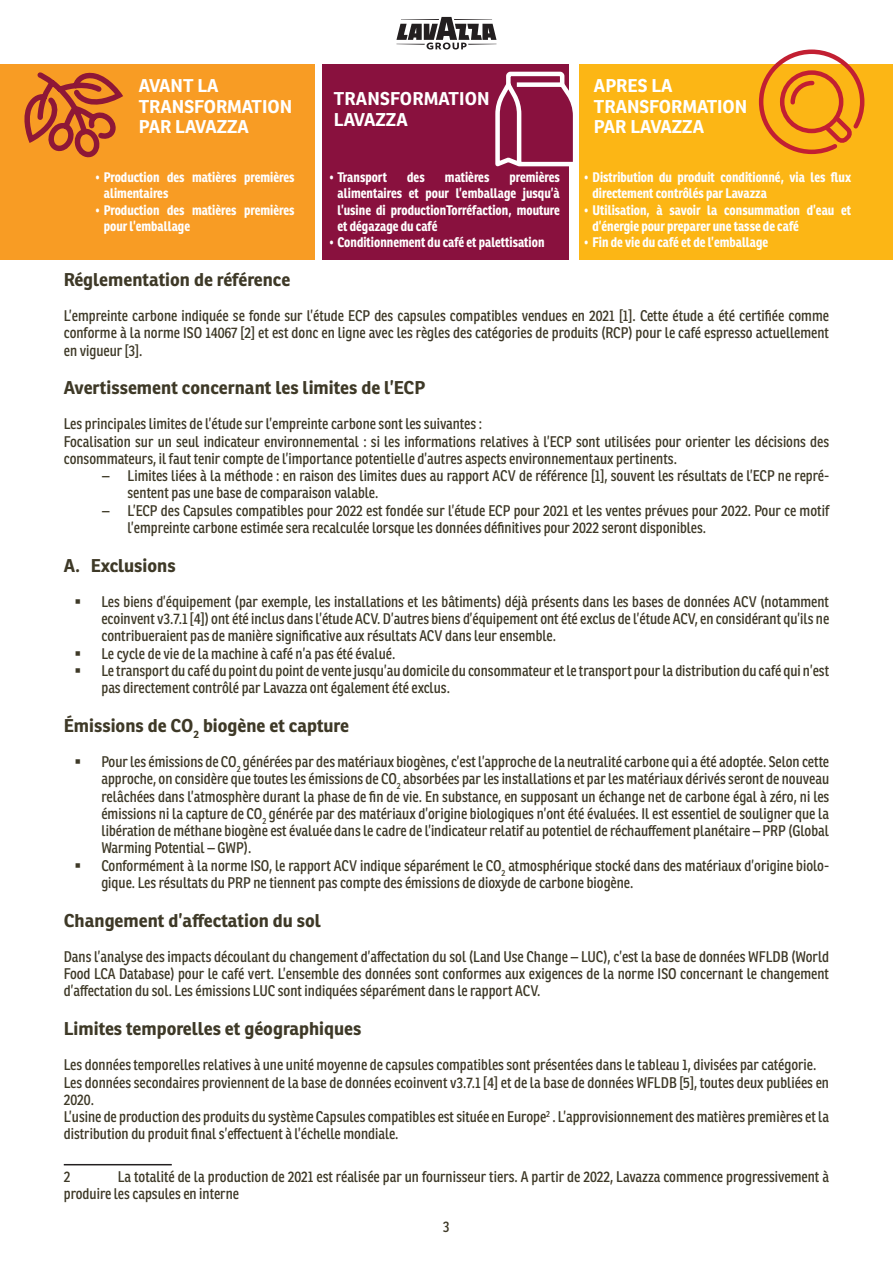
<style>
.page{position:relative;width:893px;height:1263px;background:#fff}
.page>*{position:absolute;margin:0;border:0;box-sizing:border-box;transform-origin:0 0}
.t1{font:700 18px "Ronnia";color:#3e3927}
.t2{font:700 18px/20.7px "Ronnia";color:#fff}
.t3{font:15px/17.2px "Ronnia Cond";color:#3e3927}
.t4{font:700 13.5px/16.2px "Ronnia Cond";color:#fff}
</style>
<div class="page">
<svg style="left:396px;top:17px;width:100px;height:33px"></svg>
<hr style="left:64px;top:1164px;width:108px;height:1px;background:#231f20">
<div style="left:1px;top:65px;width:314px;height:195px;background:#f89c24"></div>
<div style="left:579px;top:65px;width:313px;height:195px;background:#fcb615"></div>
<div style="left:323px;top:65px;width:246px;height:195px;background:#89113e"></div>
<svg style="left:24px;top:72px;width:99px;height:86px"></svg>
<svg style="left:495px;top:71px;width:78px;height:96px"></svg>
<svg style="left:757px;top:49px;width:110px;height:106px"></svg>
<p class="t2" style="left:139px;top:75px;width:155px">AVANT LA<br>TRANSFORMATION<br>PAR LAVAZZA</p>
<p class="t2" style="left:594px;top:75px;width:155px">APRES LA<br>TRANSFORMATION<br>PAR LAVAZZA</p>
<p class="t2" style="left:334px;top:89px;width:157px">TRANSFORMATION<br>LAVAZZA</p>
<p class="t4" style="left:104px;top:169px;width:192px;text-indent:-9px">• Production des matières premières alimentaires</p>
<p class="t4" style="left:104px;top:201px;width:192px;text-indent:-9px">• Production des matières premières pour l’emballage</p>
<p class="t4" style="left:329px;top:169px;width:59px">• Transport</p>
<p class="t4" style="left:407px;top:169px;width:19px">des</p>
<p class="t4" style="left:445px;top:169px;width:46px">matières</p>
<p class="t4" style="left:338px;top:169px;width:224px;text-align:justify;text-indent:172px">premières alimentaires et pour l’emballage jusqu’à l’usine di productionTorréfaction, mouture et dégazage du café</p>
<p class="t4" style="left:329px;top:234px;width:217px">• Conditionnement du café et palettisation</p>
<p class="t4" style="left:592px;top:169px;width:260px;text-indent:-9px">• Distribution du produit conditionné, via les flux directement contrôlés par Lavazza</p>
<p class="t4" style="left:592px;top:201px;width:260px;text-indent:-9px">• Utilisation, à savoir la consummation d’eau et d’énergie pour preparer une tasse de café</p>
<p class="t4" style="left:584px;top:234px;width:186px">• Fin de vie du café et de l’emballage</p>
<p class="t1" style="left:64px;top:268px;width:228px">Réglementation de référence</p>
<p class="t3" style="left:64px;top:307px;width:767px;text-align:justify">L’empreinte carbone indiquée se fonde sur l’étude ECP des capsules compatibles vendues en 2021 [1]. Cette étude a été certifiée comme conforme à la norme ISO 14067 [2] et est donc en ligne avec les règles des catégories de produits (RCP) pour le café espresso actuellement en vigueur [3].</p>
<p class="t1" style="left:64px;top:376px;width:363px">Avertissement concernant les limites de l’ECP</p>
<p class="t3" style="left:64px;top:415px;width:767px">Les principales limites de l’étude sur l’empreinte carbone sont les suivantes :<br>Focalisation sur un seul indicateur environnemental : si les informations relatives à l’ECP sont utilisées pour orienter les décisions des consommateurs, il faut tenir compte de l’importance potentielle d’autres aspects environnementaux pertinents.</p>
<p class="t3" style="left:128px;top:467px;width:703px;text-indent:-26px">– Limites liées à la méthode : en raison des limites dues au rapport ACV de référence [1], souvent les résultats de l’ECP ne repré&shy;sentent pas une base de comparaison valable.</p>
<p class="t3" style="left:128px;top:502px;width:703px;text-indent:-26px">– L’ECP des Capsules compatibles pour 2022 est fondée sur l’étude ECP pour 2021 et les ventes prévues pour 2022. Pour ce motif l’empreinte carbone estimée sera recalculée lorsque les données définitives pour 2022 seront disponibles.</p>
<p class="t1" style="left:64px;top:554px;width:113px">A. Exclusions</p>
<p class="t3" style="left:101px;top:593px;width:729px;text-align:justify;text-indent:-27px">▪ Les biens d’équipement (par exemple, les installations et les bâtiments) déjà présents dans les bases de données ACV (notamment ecoinvent v3.7.1 [4]) ont été inclus dans l’étude ACV. D’autres biens d’équipement ont été exclus de l’étude ACV, en considérant qu’ils ne contribueraient pas de manière significative aux résultats ACV dans leur ensemble.</p>
<p class="t3" style="left:74px;top:645px;width:322px">▪ Le cycle de vie de la machine à café n’a pas été évalué.</p>
<p class="t3" style="left:101px;top:662px;width:729px;text-indent:-27px">▪ Le transport du café du point du point de vente jusqu’au domicile du consommateur et le transport pour la distribution du café qui n’est pas directement contrôlé par Lavazza ont également été exclus.</p>
<p class="t1" style="left:64px;top:714px;width:287px">Émissions de CO<sub>2</sub> biogène et capture</p>
<p class="t3" style="left:101px;top:753px;width:729px;text-align:justify;text-indent:-27px">▪ Pour les émissions de CO<sub>2</sub> générées par des matériaux biogènes, c’est l’approche de la neutralité carbone qui a été adoptée. Selon cette approche, on considère que toutes les émissions de CO<sub>2</sub> absorbées par les installations et par les matériaux dérivés seront de nouveau relâchées dans l’atmosphère durant la phase de fin de vie. En substance, en supposant un échange net de carbone égal à zéro, ni les émissions ni la capture de CO<sub>2</sub> générée par des matériaux d’origine biologiques n’ont été évaluées. Il est essentiel de souligner que la libération de méthane biogène est évaluée dans le cadre de l’indicateur relatif au potentiel de réchauffement planétaire – PRP (Global Warming Potential – GWP).</p>
<p class="t3" style="left:101px;top:857px;width:729px;text-indent:-27px">▪ Conformément à la norme ISO, le rapport ACV indique séparément le CO<sub>2</sub> atmosphérique stocké dans des matériaux d’origine biolo&shy;gique. Les résultats du PRP ne tiennent pas compte des émissions de dioxyde de carbone biogène.</p>
<p class="t1" style="left:64px;top:909px;width:259px">Changement d’affectation du sol</p>
<p class="t3" style="left:64px;top:948px;width:767px;text-align:justify">Dans l’analyse des impacts découlant du changement d’affectation du sol (Land Use Change – LUC), c’est la base de données WFLDB (World Food LCA Database) pour le café vert. L’ensemble des données sont conformes aux exigences de la norme ISO concernant le changement d’affectation du sol. Les émissions LUC sont indiquées séparément dans le rapport ACV.</p>
<p class="t1" style="left:64px;top:1017px;width:299px">Limites temporelles et géographiques</p>
<p class="t3" style="left:64px;top:1056px;width:767px">Les données temporelles relatives à une unité moyenne de capsules compatibles sont présentées dans le tableau 1, divisées par catégorie.<br>Les données secondaires proviennent de la base de données ecoinvent v3.7.1 [4] et de la base de données WFLDB [5], toutes deux publiées en 2020.<br>L’usine de production des produits du système Capsules compatibles est située en Europe<sup>2</sup> . L’approvisionnement des matières premières et la distribution du produit final s’effectuent à l’échelle mondiale.</p>
<p class="t3" style="left:64px;top:1168px;width:8px">2</p>
<p class="t3" style="left:64px;top:1168px;width:767px;text-indent:54px">La totalité de la production de 2021 est réalisée par un fournisseur tiers. A partir de 2022, Lavazza commence progressivement à produire les capsules en interne</p>
<p class="t3" style="left:443px;top:1218px;width:8px">3</p>
</div>
